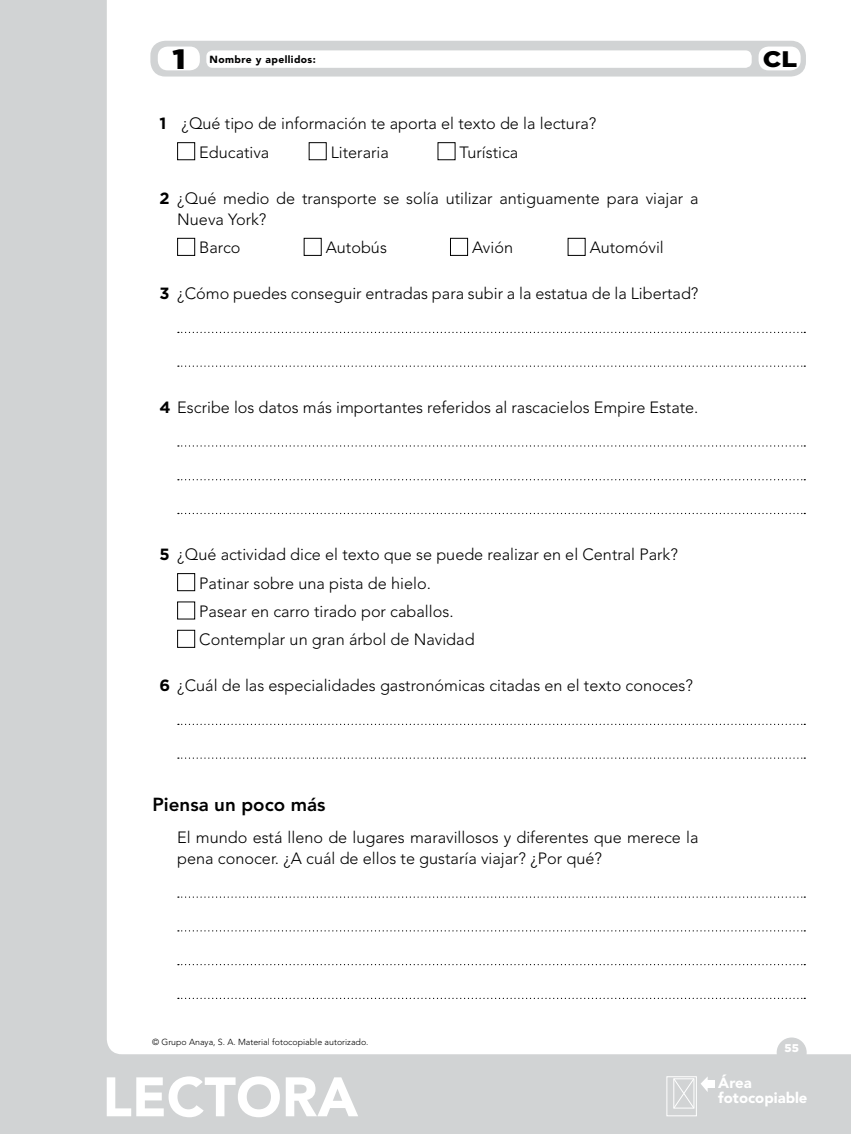
<style>
.page{position:relative;width:851px;height:1134px;background:#fff}
.page>*{position:absolute;margin:0;border:0;box-sizing:border-box;transform-origin:0 0}
.t1{font:900 55px "Avenir LT Std";color:#fff}
.t2{font:900 27.88px "Gotham";color:#000;scale:1.13 1}
.t3{font:900 22.5px "Gotham";color:#000;scale:1.13 1}
.nuclActivTitul{font:800 18.75px "Avenir LT Std";color:#000}
.nucleoTextosangrado{font:300 16.25px/21.2px "Avenir LT Std";color:#000}
.t4{font:900 14.88px/14.9px "Avenir LT Std";color:#fff}
.t5{font:900 11.25px "Gotham";color:#fff}
.t6{font:900 10.25px "Avenir LT Std";letter-spacing:.04em;color:#000}
.t7{font:300 8.75px "Avenir LT Std";color:#000}
.s1{font-family:"Gotham";font-weight:700}
</style>
<div class="page">
<div style="left:0;top:0;width:850px;height:1134px;background:#d1d3d4"></div>
<div style="left:107px;top:0;width:743px;height:1054px;background:#fff"></div>
<div style="left:776px;top:1037px;width:30px;height:30px;background:#d1d3d4;border-radius:50%"></div>
<div style="left:666px;top:1076px;width:30px;height:40px;border:1px solid #fff"></div>
<svg style="left:672px;top:1076px;width:35px;height:33px"></svg>
<div style="left:706px;top:1081px;width:8px;height:7px;background:#fff"></div>
<div style="left:150px;top:41px;width:655px;height:36px;background:#d1d3d4;border-radius:15px"></div>
<div style="left:758px;top:47px;width:42px;height:23px;background:#fff;border-radius:10px"></div>
<div style="left:206px;top:50px;width:545px;height:18px;background:#fff;border-radius:6px"></div>
<div style="left:158px;top:47px;width:42px;height:23px;background:#fff;border-radius:10px"></div>
<div style="left:177px;top:142px;width:18px;height:18px;border:1px solid #000"></div>
<div style="left:309px;top:142px;width:17px;height:18px;border:1px solid #000"></div>
<div style="left:177px;top:238px;width:18px;height:18px;border:1px solid #000"></div>
<div style="left:304px;top:238px;width:17px;height:18px;border:1px solid #000"></div>
<div style="left:450px;top:238px;width:18px;height:18px;border:1px solid #000"></div>
<div style="left:567px;top:238px;width:18px;height:18px;border:1px solid #000"></div>
<svg style="left:178px;top:332px;width:627px;height:1px"></svg>
<svg style="left:178px;top:365px;width:627px;height:2px"></svg>
<svg style="left:178px;top:445px;width:627px;height:2px"></svg>
<svg style="left:178px;top:479px;width:627px;height:1px"></svg>
<svg style="left:178px;top:513px;width:627px;height:1px"></svg>
<div style="left:177px;top:573px;width:18px;height:18px;border:1px solid #000"></div>
<div style="left:177px;top:602px;width:18px;height:17px;border:1px solid #000"></div>
<div style="left:177px;top:630px;width:18px;height:18px;border:1px solid #000"></div>
<svg style="left:178px;top:724px;width:627px;height:1px"></svg>
<svg style="left:178px;top:757px;width:627px;height:2px"></svg>
<svg style="left:178px;top:896px;width:627px;height:2px"></svg>
<svg style="left:178px;top:930px;width:627px;height:1px"></svg>
<svg style="left:178px;top:964px;width:627px;height:1px"></svg>
<svg style="left:178px;top:998px;width:627px;height:1px"></svg>
<h2 class="t2" style="left:172px;top:40px;width:13px">1</h2>
<p class="t6" style="left:209px;top:53px;width:108px">Nombre y apellidos:</p>
<h3 class="t3" style="left:762px;top:44px;width:32px">CL</h3>
<p class="nucleoTextosangrado" style="left:159px;top:113px;width:438px"><span class="s1">1</span> ¿Qué tipo de información te aporta el texto de la lectura?</p>
<p class="nucleoTextosangrado" style="left:199px;top:141px;width:72px">Educativa</p>
<p class="nucleoTextosangrado" style="left:331px;top:141px;width:60px">Literaria</p>
<p class="nucleoTextosangrado" style="left:459px;top:141px;width:60px">Turística</p>
<p class="nucleoTextosangrado" style="left:177px;top:187px;width:522px;text-indent:-18px"><span class="s1">2</span> ¿Qué medio de transporte se solía utilizar antiguamente para viajar a<br>Nueva York?</p>
<p class="nucleoTextosangrado" style="left:199px;top:237px;width:43px">Barco</p>
<p class="nucleoTextosangrado" style="left:326px;top:237px;width:63px">Autobús</p>
<p class="nucleoTextosangrado" style="left:472px;top:237px;width:42px">Avión</p>
<p class="nucleoTextosangrado" style="left:589px;top:237px;width:76px">Automóvil</p>
<p class="nucleoTextosangrado" style="left:159px;top:283px;width:540px"><span class="s1">3</span> ¿Cómo puedes conseguir entradas para subir a la estatua de la Libertad?</p>
<p class="nucleoTextosangrado" style="left:159px;top:397px;width:540px"><span class="s1">4</span> Escribe los datos más importantes referidos al rascacielos Empire Estate.</p>
<p class="nucleoTextosangrado" style="left:159px;top:544px;width:520px"><span class="s1">5</span> ¿Qué actividad dice el texto que se puede realizar en el Central Park?</p>
<p class="nucleoTextosangrado" style="left:199px;top:572px;width:233px">Patinar sobre una pista de hielo.</p>
<p class="nucleoTextosangrado" style="left:199px;top:601px;width:256px">Pasear en carro tirado por caballos.</p>
<p class="nucleoTextosangrado" style="left:199px;top:629px;width:277px">Contemplar un gran árbol de Navidad</p>
<p class="nucleoTextosangrado" style="left:159px;top:675px;width:535px"><span class="s1">6</span> ¿Cuál de las especialidades gastronómicas citadas en el texto conoces?</p>
<p class="nuclActivTitul" style="left:152px;top:793px;width:174px">Piensa un poco más</p>
<p class="nucleoTextosangrado" style="left:177px;top:826px;width:522px">El mundo está lleno de lugares maravillosos y diferentes que merece la pena conocer. ¿A cuál de ellos te gustaría viajar? ¿Por qué?</p>
<p class="t7" style="left:152px;top:1037px;width:218px">© Grupo Anaya, S. A. Material fotocopiable autorizado.</p>
<h1 class="t1" style="left:102px;top:1064px;width:257px">LECTORA</h1>
<p class="t5" style="left:784px;top:1040px;width:16px">55</p>
<p class="t4" style="left:718px;top:1075px;width:91px">Área fotocopiable</p>
</div>
